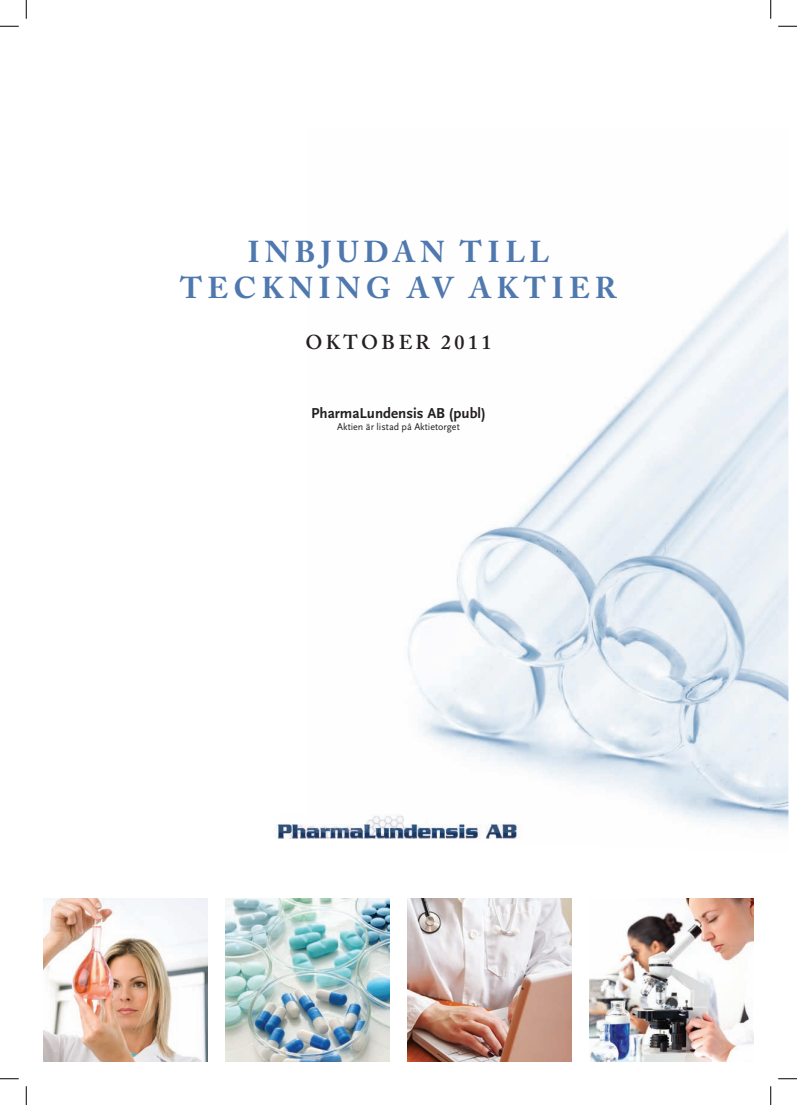
<style>
.page{position:relative;width:797px;height:1105px;background:#fff}
.page>*{position:absolute;margin:0;border:0;box-sizing:border-box;transform-origin:0 0}
.t1{font:700 30px/36px "Adobe Caslon";letter-spacing:.175em;color:#4e78ae;text-align:center}
.t2{font:600 20px "Adobe Caslon";letter-spacing:.175em;color:#231f20}
.t3{font:700 15px "Scala Sans OT";color:#231f20}
.t4{font:10px "Scala Sans OT";color:#231f20}
</style>
<div class="page">
<img style="left:308px;top:231px;width:480px;height:608px">
<img style="left:277px;top:815px;width:245px;height:23px">
<img style="left:226px;top:898px;width:163px;height:163px">
<img style="left:589px;top:898px;width:164px;height:163px">
<img style="left:44px;top:898px;width:164px;height:163px">
<img style="left:407px;top:898px;width:164px;height:163px">
<svg style="left:0;top:25px;width:19px;height:2px"></svg>
<svg style="left:778px;top:25px;width:19px;height:2px"></svg>
<svg style="left:0;top:1078px;width:19px;height:1px"></svg>
<svg style="left:778px;top:1078px;width:19px;height:1px"></svg>
<svg style="left:25px;top:0;width:2px;height:19px"></svg>
<svg style="left:25px;top:1086px;width:2px;height:19px"></svg>
<svg style="left:770px;top:0;width:1px;height:19px"></svg>
<svg style="left:770px;top:1086px;width:1px;height:19px"></svg>
<p class="t1" style="left:180px;top:234px;width:438px">INBJUDAN TILL<br>TECKNING AV AKTIER</p>
<p class="t2" style="left:305px;top:330px;width:188px">OKTOBER 2011</p>
<p class="t3" style="left:311px;top:404px;width:176px">PharmaLundensis AB (publ)</p>
<p class="t4" style="left:337px;top:421px;width:124px">Aktien är listad på Aktietorget</p>
</div>
